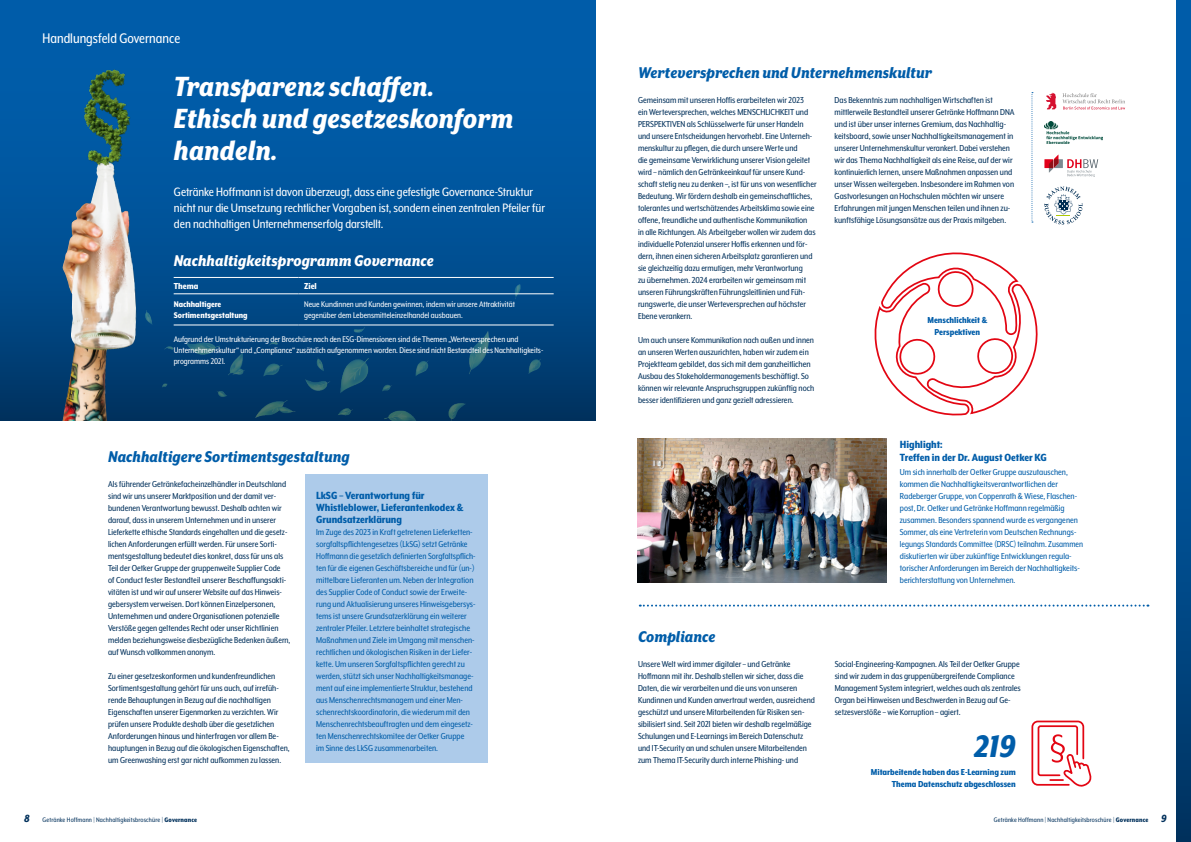
<style>
.page{position:relative;width:1191px;height:842px;background:#fff}
.page>*{position:absolute;margin:0;border:0;box-sizing:border-box;transform-origin:0 0}
.t1{font:italic 800 36px "Mr Eaves XL San Nar OT";color:#005da9}
.t2{font:italic 800 32px/32px "Mr Eaves XL San Nar OT";color:#fff}
.t3{font:italic 800 18px "Mr Eaves XL San Nar OT";color:#005da9}
.t4{font:italic 800 18px "Mr Eaves XL San Nar OT";color:#fff}
.t5{font:16px "Mr Eaves XL Mod Nar OT";color:#fff}
.t6{font:14px/16px "Mr Eaves XL Mod Nar OT";letter-spacing:-.005em;color:#fff}
.t7{font:800 12px/12px "Mr Eaves XL Mod Nar OT";color:#005da9}
.t8{font:10px/12px "Mr Eaves XL Mod Nar OT";color:#00305b}
.t9{font:10px/12px "Mr Eaves XL Mod Nar OT";color:#005da9}
.t10{font:800 10px/12px "Mr Eaves XL Mod Nar OT";color:#005da9;text-align:right}
.t11{font:800 10px "Mr Eaves XL Mod Nar OT";color:#fff}
.t12{font:9.5px/11.2px "Mr Eaves XL Mod Nar OT";color:#fff}
.t13{font:800 9.5px/11.2px "Mr Eaves XL Mod Nar OT";color:#fff}
.t14{font:7.5px "Mr Eaves XL Mod Nar OT";letter-spacing:.02em;color:#00305b}
.s1{font-family:"Mr Eaves XL San Nar OT";font-weight:800;font-style:italic;font-size:12px}
.s2{font-weight:800}
</style>
<div class="page">
<div style="left:0;top:0;width:595px;height:421px;background:linear-gradient(to bottom,#0065b8,#003a6e)"></div>
<img style="left:62px;top:164px;width:75px;height:257px">
<img style="left:65px;top:63px;width:87px;height:115px">
<img style="left:140px;top:265px;width:405px;height:156px">
<hr style="left:174px;top:277px;width:124px;height:1px;background:#fff">
<hr style="left:298px;top:277px;width:255px;height:1px;background:#fff">
<hr style="left:174px;top:294px;width:124px;height:1px;background:#fff">
<hr style="left:298px;top:294px;width:255px;height:1px;background:#fff">
<hr style="left:174px;top:325px;width:124px;height:1px;background:#fff">
<hr style="left:298px;top:325px;width:255px;height:1px;background:#fff">
<div style="left:305px;top:475px;width:182px;height:288px;background:#adcbea"></div>
<img style="left:638px;top:439px;width:248px;height:144px">
<svg style="left:1046px;top:93px;width:10px;height:16px"></svg>
<svg style="left:1062px;top:93px;width:63px;height:16px"></svg>
<img style="left:1044px;top:121px;width:58px;height:23px">
<svg style="left:1044px;top:155px;width:54px;height:22px"></svg>
<svg style="left:1031px;top:92px;width:2px;height:131px"></svg>
<svg style="left:1031px;top:720px;width:61px;height:67px"></svg>
<svg style="left:640px;top:605px;width:508px;height:2px"></svg>
<svg style="left:1176px;top:0;width:15px;height:842px;background:#004f92"></svg>
<svg style="left:1044px;top:187px;width:38px;height:38px"></svg>
<svg style="left:874px;top:252px;width:164px;height:164px"></svg>
<h3 class="t5" style="left:43px;top:29px;width:139px">Handlungsfeld Governance</h3>
<h2 class="t2" style="left:174px;top:71px;width:341px">Transparenz schaffen.<br>Ethisch und gesetzeskonform handeln.</h2>
<h3 class="t6" style="left:174px;top:184px;width:372px">Getränke Hoffmann ist davon überzeugt, dass eine gefestigte Governance-Struktur nicht nur die Umsetzung rechtlicher Vorgaben ist, sondern einen zentralen Pfeiler für den nachhaltigen Unternehmenserfolg darstellt.</h3>
<h3 class="t4" style="left:174px;top:251px;width:262px">Nachhaltigkeitsprogramm Governance</h3>
<p class="t11" style="left:174px;top:281px;width:26px">Thema</p>
<p class="t11" style="left:304px;top:281px;width:14px">Ziel</p>
<p class="t13" style="left:174px;top:298px;width:75px">Nachhaltigere<br>Sortimentsgestaltung</p>
<p class="t12" style="left:304px;top:298px;width:212px">Neue Kundinnen und Kunden gewinnen, indem wir unsere Attraktivität gegenüber dem Lebensmitteleinzelhandel ausbauen.</p>
<p class="t12" style="left:174px;top:333px;width:371px">Aufgrund der Umstrukturierung der Broschüre nach den ESG-Dimensionen sind die Themen „Werteversprechen und<br>Unternehmenskultur“ und „Compliance“ zusätzlich aufgenommen worden. Diese sind nicht Bestandteil des Nachhaltigkeits&shy;programms 2021.</p>
<h3 class="t3" style="left:108px;top:447px;width:243px">Nachhaltigere Sortimentsgestaltung</h3>
<p class="t8" style="left:108px;top:477px;width:184px">Als führender Getränkefacheinzelhändler in Deutschland sind wir uns unserer Marktposition und der damit ver&shy;bundenen Verantwortung bewusst. Deshalb achten wir darauf, dass in unserem Unternehmen und in unserer Lieferkette ethische Standards eingehalten und die gesetz&shy;lichen Anforderungen erfüllt werden. Für unsere Sorti&shy;mentsgestaltung bedeutet dies konkret, dass für uns als Teil der Oetker Gruppe der gruppenweite Supplier Code<br>of Conduct fester Bestandteil unserer Beschaffungsakti&shy;vitäten ist und wir auf unserer Website auf das Hinweis&shy;gebersystem verweisen. Dort können Einzelpersonen, Unternehmen und andere Organisationen potenzielle Verstöße gegen geltendes Recht oder unser Richtlinien melden beziehungsweise diesbezügliche Bedenken äußern, auf Wunsch vollkommen anonym.</p>
<p class="t8" style="left:108px;top:669px;width:183px">Zu einer gesetzeskonformen und kundenfreundlichen Sortimentsgestaltung gehört für uns auch, auf irrefüh&shy;rende Behauptungen in Bezug auf die nachhaltigen Eigenschaften unserer Eigenmarken zu verzichten. Wir prüfen unsere Produkte deshalb über die gesetzlichen Anforderungen hinaus und hinterfragen vor allem Be&shy;hauptungen in Bezug auf die ökologischen Eigenschaften, um Greenwashing erst gar nicht aufkommen zu lassen.</p>
<p class="t7" style="left:316px;top:489px;width:149px">LkSG – Verantwortung für<br>Whistleblower, Lieferantenkodex &amp;<br>Grundsatzerklärung</p>
<p class="t9" style="left:316px;top:525px;width:161px">Im Zuge des 2023 in Kraft getretenen Lieferketten&shy;sorgfaltspflichtengesetzes (LkSG) setzt Getränke Hoffmann die gesetzlich definierten Sorgfaltspflich&shy;ten für die eigenen Geschäftsbereiche und für (un-) mittelbare Lieferanten um. Neben der Integration des Supplier Code of Conduct sowie der Erweite&shy;rung und Aktualisierung unseres Hinweisgebersys&shy;tems ist unsere Grundsatzerklärung ein weiterer zentraler Pfeiler. Letztere beinhaltet strategische Maßnahmen und Ziele im Umgang mit menschen&shy;rechtlichen und ökologischen Risiken in der Liefer&shy;kette. Um unseren Sorgfaltspflichten gerecht zu werden, stützt sich unser Nachhaltigkeitsmanage&shy;ment auf eine implementierte Struktur, bestehend aus Menschenrechtsmanagern und einer Men&shy;schenrechtskoordinatorin, die wiederum mit den Menschenrechtsbeauftragten und dem eingesetz&shy;ten Menschenrechtskomitee der Oetker Gruppe<br>im Sinne des LkSG zusammenarbeiten.</p>
<h3 class="t3" style="left:638px;top:63px;width:296px">Werteversprechen und Unternehmenskultur</h3>
<p class="t8" style="left:638px;top:93px;width:180px">Gemeinsam mit unseren Hoffis erarbeiteten wir 2023<br>ein Werteversprechen, welches MENSCHLICHKEIT und PERSPEKTIVEN als Schlüsselwerte für unser Handeln und unsere Entscheidungen hervorhebt. Eine Unterneh&shy;menskultur zu pflegen, die durch unsere Werte und<br>die gemeinsame Verwirklichung unserer Vision geleitet wird – nämlich den Getränkeeinkauf für unsere Kund&shy;schaft stetig neu zu denken –, ist für uns von wesentlicher Bedeutung. Wir fördern deshalb ein gemeinschaftliches, tolerantes und wertschätzendes Arbeitsklima sowie eine offene, freundliche und authentische Kommunikation<br>in alle Richtungen. Als Arbeitgeber wollen wir zudem das individuelle Potenzial unserer Hoffis erkennen und för&shy;dern, ihnen einen sicheren Arbeitsplatz garantieren und sie gleichzeitig dazu ermutigen, mehr Verantwortung<br>zu übernehmen. 2024 erarbeiten wir gemeinsam mit unseren Führungskräften Führungsleitlinien und Füh&shy;rungswerte, die unser Werteversprechen auf höchster Ebene verankern.</p>
<p class="t8" style="left:638px;top:333px;width:178px">Um auch unsere Kommunikation nach außen und innen an unseren Werten auszurichten, haben wir zudem ein Projektteam gebildet, das sich mit dem ganzheitlichen Ausbau des Stakeholdermanagements beschäftigt. So können wir relevante Anspruchsgruppen zukünftig noch besser identifizieren und ganz gezielt adressieren.</p>
<p class="t8" style="left:834px;top:93px;width:181px">Das Bekenntnis zum nachhaltigen Wirtschaften ist mittlerweile Bestandteil unserer Getränke Hoffmann DNA und ist über unser internes Gremium, das Nachhaltig&shy;keitsboard, sowie unser Nachhaltigkeitsmanagement in unserer Unternehmenskultur verankert. Dabei verstehen wir das Thema Nachhaltigkeit als eine Reise, auf der wir kontinuierlich lernen, unsere Maßnahmen anpassen und unser Wissen weitergeben. Insbesondere im Rahmen von Gastvorlesungen an Hochschulen möchten wir unsere Erfahrungen mit jungen Menschen teilen und ihnen zu&shy;kunftsfähige Lösungsansätze aus der Praxis mitgeben.</p>
<p class="t10" style="left:927px;top:314px;width:61px;text-align:center">Menschlichkeit &amp;<br>Perspektiven</p>
<h3 class="t3" style="left:638px;top:627px;width:79px">Compliance</h3>
<p class="t8" style="left:638px;top:657px;width:178px">Unsere Welt wird immer digitaler – und Getränke Hoffmann mit ihr. Deshalb stellen wir sicher, dass die Daten, die wir verarbeiten und die uns von unseren Kundinnen und Kunden anvertraut werden, ausreichend geschützt und unsere Mitarbeitenden für Risiken sen&shy;sibilisiert sind. Seit 2021 bieten wir deshalb regelmäßige Schulungen und E-Learnings im Bereich Datenschutz und IT-Security an und schulen unsere Mitarbeitenden zum Thema IT-Security durch interne Phishing- und</p>
<p class="t7" style="left:900px;top:438px;width:148px;line-height:13px">Highlight:<br>Treffen in der Dr. August Oetker KG</p>
<p class="t9" style="left:900px;top:465px;width:185px">Um sich innerhalb der Oetker Gruppe auszutauschen, kommen die Nachhaltigkeitsverantwortlichen der Radeberger Gruppe, von Coppenrath &amp; Wiese, Flaschen&shy;post, Dr. Oetker und Getränke Hoffmann regelmäßig zusammen. Besonders spannend wurde es vergangenen Sommer, als eine Vertreterin vom Deutschen Rechnungs&shy;legungs Standards Committee (DRSC) teilnahm. Zusammen diskutierten wir über zukünftige Entwicklungen regula&shy;torischer Anforderungen im Bereich der Nachhaltigkeits&shy;berichterstattung von Unternehmen.</p>
<p class="t8" style="left:834px;top:657px;width:188px">Social-Engineering-Kampagnen. Als Teil der Oetker Gruppe sind wir zudem in das gruppenübergreifende Compliance Management System integriert, welches auch als zentrales Organ bei Hinweisen und Beschwerden in Bezug auf Ge&shy;setzesverstöße – wie Korruption – agiert.</p>
<h1 class="t1" style="left:974px;top:726px;width:43px">219</h1>
<p class="t10" style="left:871px;top:765px;width:146px">Mitarbeitende haben das E-Learning zum<br>Thema Datenschutz abgeschlossen</p>
<p class="t14" style="left:24px;top:816px;width:174px"><span class="s1">8</span> Getränke Hoffmann | Nachhaltigkeitsbroschüre | <span class="s2">Governance</span></p>
<p class="t14" style="left:994px;top:816px;width:174px">Getränke Hoffmann | Nachhaltigkeitsbroschüre | <span class="s2">Governance</span> <span class="s1">9</span></p>
</div>
